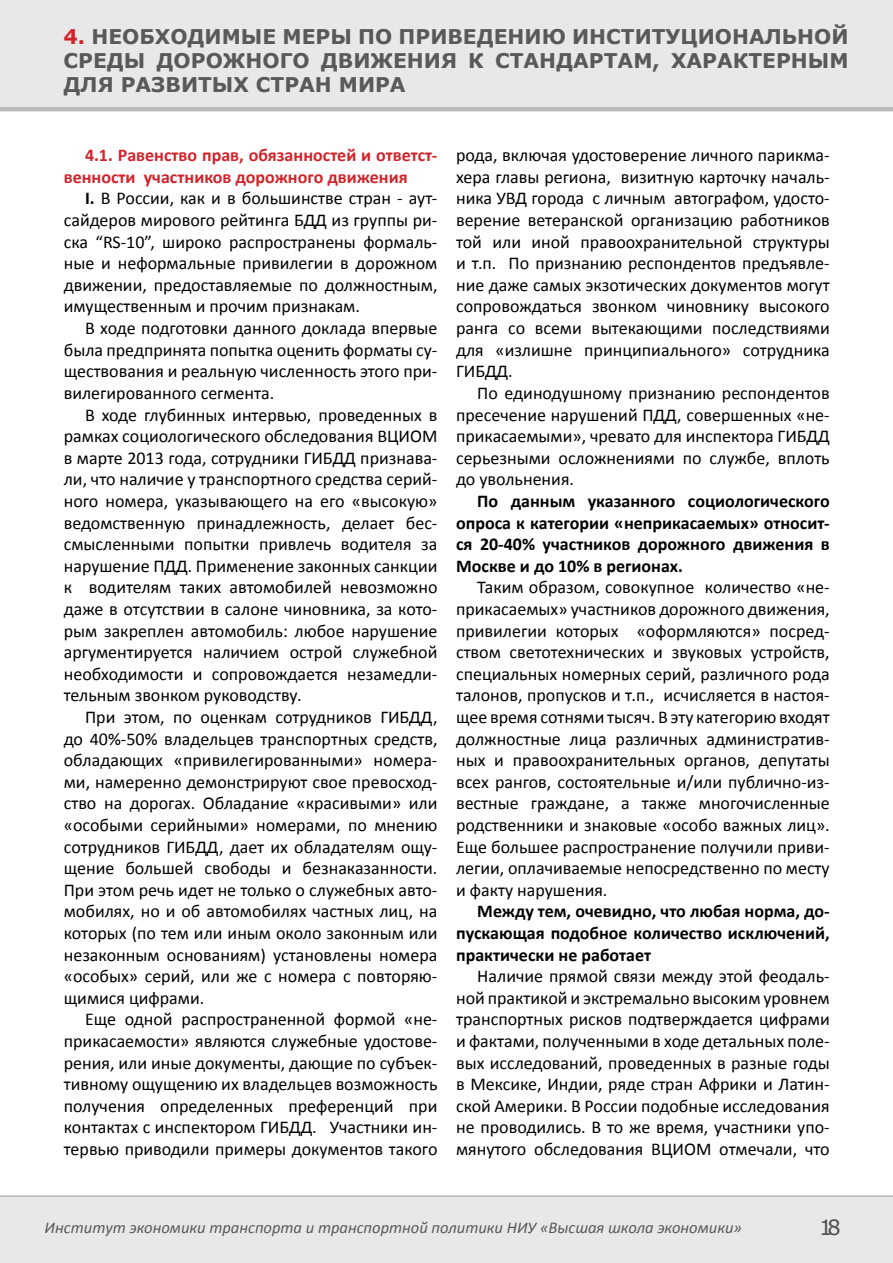
<style>
.page{position:relative;width:893px;height:1263px;background:#fff}
.page>*{position:absolute;margin:0;border:0;box-sizing:border-box;transform-origin:0 0}
.t1{font:21px "Verdana";color:#4f4f51}
.t2{font:700 20.25px/24px "Verdana";color:#58595b;text-align:justify}
.t3{font:18px/21.6px "Calibri";color:#000;text-align:justify}
.t4{font:700 18px/21.6px "Calibri";color:#000;text-align:justify}
.t5{font:700 18px/21.6px "Calibri";color:#d2232a}
.t6{font:italic 16.5px "Calibri";color:#58595b}
.s1{color:#d2232a}
.s2{font-weight:700}
</style>
<div class="page">
<div style="left:0;top:1195px;width:893px;height:68px;background:#e8e8e8"></div>
<div style="left:0;top:0;width:893px;height:111px;background:#e8e8e8"></div>
<p class="t2" style="left:64px;top:24px;width:786px"><span class="s1">4.</span> Н еобходимые меры по приведению институционал ьной среды до рожного движения к стандартам, характерным для развитых стран мира</p>
<p class="t5" style="left:64px;top:144px;width:375px;text-indent:21px">4.1. Равенство прав, обязанностей и ответст&shy;венности участников дорожного движения</p>
<p class="t3" style="left:64px;top:188px;width:375px;text-indent:21px"><span class="s2">I.</span> В России, как и в большинстве стран - аут&shy;сайдеров мирового рейтинга БДД из группы ри&shy;ска “RS-10”, широко распространены формаль&shy;ные и неформальные привилегии в дорожном движении, предоставляемые по должностным, имущественным и прочим признакам.</p>
<p class="t3" style="left:64px;top:317px;width:375px;text-indent:21px">В ходе подготовки данного доклада впервые была предпринята попытка оценить форматы су&shy;ществования и реальную численность этого при&shy;вилегированного сегмента.</p>
<p class="t3" style="left:64px;top:404px;width:375px;text-indent:21px">В ходе глубинных интервью, проведенных в рамках социологического обследования ВЦИОМ в марте 2013 года, сотрудники ГИБДД признава&shy;ли, что наличие у транспортного средства серий&shy;ного номера, указывающего на его «высокую» ведомственную принадлежность, делает бес&shy;смысленными попытки привлечь водителя за нарушение ПДД. Применение законных санкции к водителям таких автомобилей невозможно даже в отсутствии в салоне чиновника, за кото&shy;рым закреплен автомобиль: любое нарушение аргументируется наличием острой служебной необходимости и сопровождается незамедли&shy;тельным звонком руководству.</p>
<p class="t3" style="left:64px;top:706px;width:375px;text-indent:21px">При этом, по оценкам сотрудников ГИБДД, до 40%-50% владельцев транспортных средств, обладающих «привилегированными» номера&shy;ми, намеренно демонстрируют свое превосход&shy;ство на дорогах. Обладание «красивыми» или «особыми серийными» номерами, по мнению сотрудников ГИБДД, дает их обладателям ощу&shy;щение большей свободы и безнаказанности.<br>При этом речь идет не только о служебных авто&shy;мобилях, но и об автомобилях частных лиц, на которых (по тем или иным около законным или незаконным основаниям) установлены номера «особых» серий, или же с номера с повторяю&shy;щимися цифрами.</p>
<p class="t3" style="left:64px;top:1009px;width:375px;text-indent:21px">Еще одной распространенной формой «не&shy;прикасаемости» являются служебные удостове&shy;рения, или иные документы, дающие по субъек&shy;тивному ощущению их владельцев возможность получения определенных преференций при контактах с инспектором ГИБДД. Участники ин&shy;тервью приводили примеры документов такого</p>
<p class="t3" style="left:456px;top:145px;width:375px">рода, включая удостоверение личного парикма&shy;хера главы региона, визитную карточку началь&shy;ника УВД города с личным автографом, удосто&shy;верение ветеранской организацию работников той или иной правоохранительной структуры и т.п. По признанию респондентов предъявле&shy;ние даже самых экзотических документов могут сопровождаться звонком чиновнику высокого ранга со всеми вытекающими последствиями для «излишне принципиального» сотрудника ГИБДД.</p>
<p class="t3" style="left:456px;top:382px;width:375px;text-indent:21px">По единодушному признанию респондентов пресечение нарушений ПДД, совершенных «не&shy;прикасаемыми», чревато для инспектора ГИБДД серьезными осложнениями по службе, вплоть до увольнения.</p>
<p class="t4" style="left:456px;top:490px;width:375px;text-indent:21px">По данным указанного социологического опроса к категории «неприкасаемых» относит&shy;ся 20-40% участников дорожного движения в Москве и до 10% в регионах.</p>
<p class="t3" style="left:456px;top:577px;width:375px;text-indent:21px">Таким образом, совокупное количество «не&shy;прикасаемых» участников дорожного движения, привилегии которых «оформляются» посред&shy;ством светотехнических и звуковых устройств, специальных номерных серий, различного рода талонов, пропусков и т.п., исчисляется в настоя&shy;щее время сотнями тысяч. В эту категорию входят должностные лица различных административ&shy;ных и правоохранительных органов, депутаты всех рангов, состоятельные и/или публично-из&shy;вестные граждане, а также многочисленные родственники и знаковые «особо важных лиц».<br>Еще большее распространение получили приви&shy;легии, оплачиваемые непосредственно по месту и факту нарушения.</p>
<p class="t4" style="left:456px;top:900px;width:375px;text-indent:21px">Между тем, очевидно, что любая норма, до&shy;пускающая подобное количество исключений, практически не работает</p>
<p class="t3" style="left:456px;top:965px;width:375px;text-indent:21px">Наличие прямой связи между этой феодаль&shy;ной практикой и экстремально высоким уровнем транспортных рисков подтверждается цифрами и фактами, полученными в ходе детальных поле&shy;вых исследований, проведенных в разные годы в Мексике, Индии, ряде стран Африки и Латин&shy;ской Америки. В России подобные исследования не проводились. В то же время, участники упо&shy;мянутого обследования ВЦИОМ отмечали, что</p>
<p class="t6" style="left:45px;top:1217px;width:699px">Институт экономики транспорта и транспортной политики НИУ «Высшая школа экономики»</p>
<p class="t1" style="left:819px;top:1213px;width:23px">18</p>
</div>
